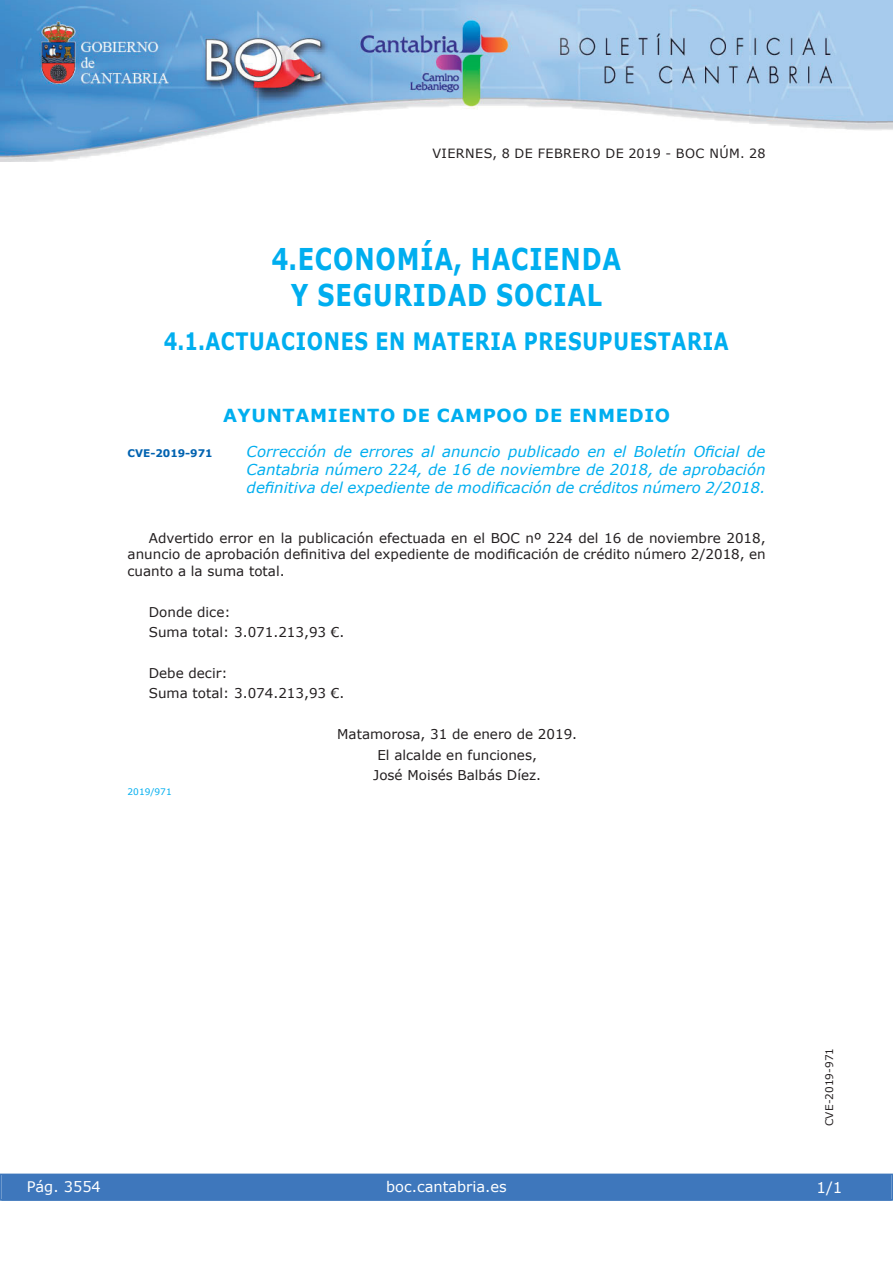
<style>
.page{position:relative;width:893px;height:1263px;background:#fff}
.page>*{position:absolute;margin:0;border:0;box-sizing:border-box;transform-origin:0 0}
.t1{font:700 30px/36px "Verdana";letter-spacing:.035em;color:#00aeef;text-align:center;scale:.8 1}
.t2{font:700 24px "Verdana";letter-spacing:.035em;color:#00aeef;scale:.8 1}
.t3{font:700 18px "Verdana";letter-spacing:.035em;color:#00aeef}
.t4{font:italic 15px/18px "Verdana";color:#00aeef;text-align:justify}
.t5{font:15px "Verdana";color:#fff}
.t6{font:14.55px "Verdana";color:#fff}
.t7{font:13.5px/20.4px "Verdana";color:#231f20}
.t8{font:12.75px "Verdana";letter-spacing:.035em;color:#231f20}
.t9{font:10.5px "Verdana";color:#231f20}
.t10{font:700 10.5px "Verdana";color:#0062b0}
.t11{font:9px "Verdana";color:#00aeef}
</style>
<div class="page">
<img style="left:0;top:0;width:893px;height:161px">
<div style="left:1px;top:1174px;width:890px;height:27px;background:#3e77bc"></div>
<div style="left:0;top:1174px;width:893px;height:27px;border:1px solid #3e77bc"></div>
<p class="t8" style="left:432px;top:145px;width:334px">VIERNES, 8 DE FEBRERO DE 2019 - BOC NÚM. 28</p>
<h1 class="t1" style="left:271px;top:240px;width:438px">4.ECONOMÍA, HACIENDA<br>Y SEGURIDAD SOCIAL</h1>
<h2 class="t2" style="left:164px;top:326px;width:708px">4.1.ACTUACIONES EN MATERIA PRESUPUESTARIA</h2>
<h3 class="t3" style="left:223px;top:404px;width:449px">AYUNTAMIENTO DE CAMPOO DE ENMEDIO</h3>
<p class="t10" style="left:128px;top:446px;width:87px">CVE-2019-971</p>
<p class="t4" style="left:247px;top:442px;width:520px">Corrección de errores al anuncio publicado en el Boletín Oficial de Cantabria número 224, de 16 de noviembre de 2018, de aprobación definitiva del expediente de modificación de créditos número 2/2018.</p>
<p class="t7" style="left:128px;top:530px;width:639px;line-height:16.2px;text-align:justify;text-indent:21px">Advertido error en la publicación efectuada en el BOC nº 224 del 16 de noviembre 2018, anuncio de aprobación definitiva del expediente de modificación de crédito número 2/2018, en cuanto a la suma total.</p>
<p class="t7" style="left:149px;top:601px;width:197px">Donde dice:<br>Suma total: 3.071.213,93 €.</p>
<p class="t7" style="left:149px;top:662px;width:197px">Debe decir:<br>Suma total: 3.074.213,93 €.</p>
<p class="t7" style="left:337px;top:724px;width:241px;text-align:center">Matamorosa, 31 de enero de 2019.<br>El alcalde en funciones,<br>José Moisés Balbás Díez.</p>
<p class="t11" style="left:128px;top:786px;width:46px">2019/971</p>
<p class="t6" style="left:27px;top:1177px;width:76px">Pág. 3554</p>
<p class="t6" style="left:386px;top:1178px;width:122px">boc.cantabria.es</p>
<p class="t9" style="left:823px;top:1126px;width:80px;rotate:-90deg">CVE-2019-971</p>
<p class="t5" style="left:816px;top:1178px;width:27px">1/1</p>
</div>
